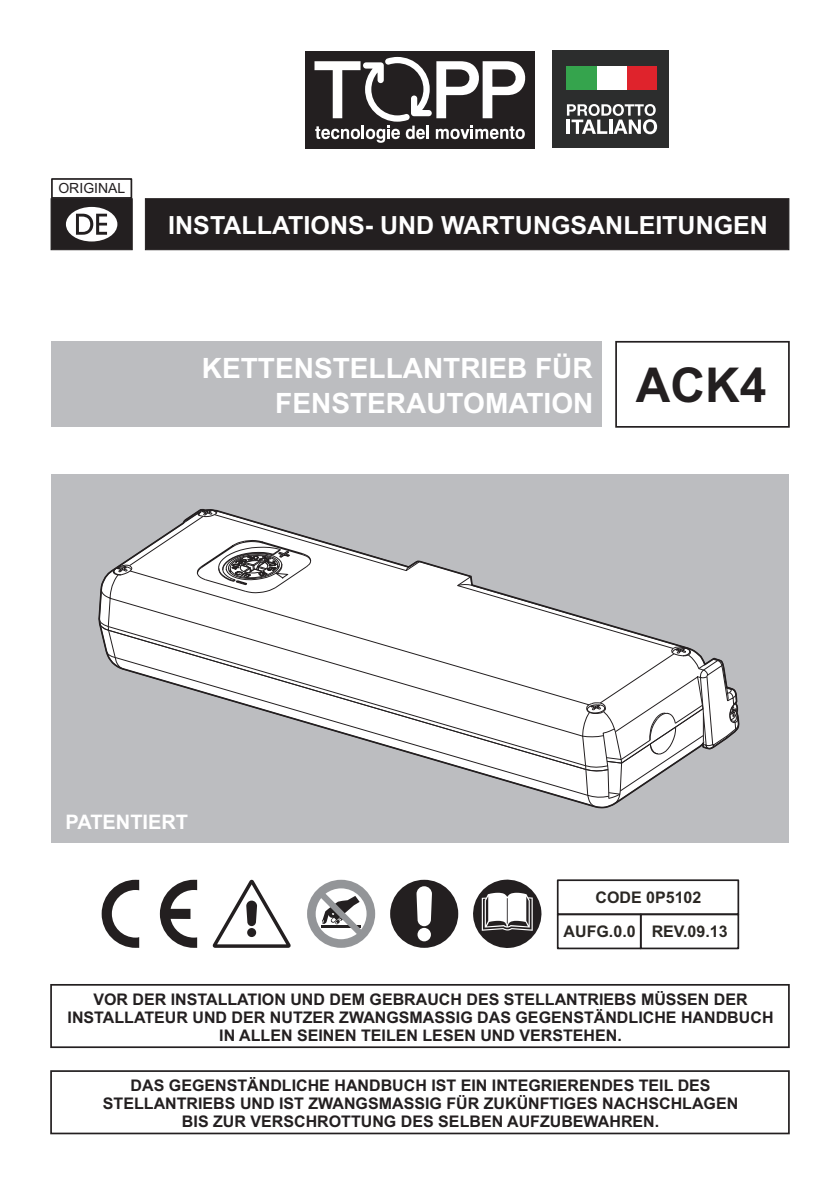
<style>
.page{position:relative;width:840px;height:1191px;background:#fff}
.page>*{position:absolute;margin:0;border:0;box-sizing:border-box;transform-origin:0 0}
.t1{font:700 48px "Arial";color:#231f20}
.t2{font:700 28px/34.8px "Arial";color:#fff;text-align:right}
.t3{font:700 25px "Arial";color:#fff}
.t4{font:700 20px "Arial";color:#fff}
.t5{font:700 16px/17.8px "Arial";color:#231f20;text-align:center}
.t6{font:700 16px/34px "Arial";color:#2a2723;text-align:center}
.t7{font:14px "Arial";color:#231f20}
</style>
<div class="page">
<div style="left:50px;top:984px;width:739px;height:64px;border:2px solid #231f20"></div>
<div style="left:50px;top:1070px;width:739px;height:64px;border:2px solid #231f20"></div>
<div style="left:51px;top:474px;width:737px;height:369px;background:#bcbdc0"></div>
<svg style="left:98px;top:509px;width:641px;height:299px"></svg>
<div style="left:145px;top:198px;width:643px;height:52px;background:#231f20"></div>
<div style="left:615px;top:341px;width:174px;height:87px;border:2px solid #231f20"></div>
<div style="left:51px;top:342px;width:550px;height:85px;background:#bcbdc0"></div>
<div style="left:305px;top:51px;width:229px;height:97px;background:#231f20"></div>
<svg style="left:314px;top:57px;width:212px;height:86px"></svg>
<svg style="left:51px;top:198px;width:82px;height:52px"></svg>
<svg style="left:160px;top:879px;width:37px;height:68px"></svg>
<svg style="left:102px;top:879px;width:37px;height:68px"></svg>
<svg style="left:212px;top:879px;width:79px;height:68px"></svg>
<svg style="left:307px;top:879px;width:68px;height:68px"></svg>
<svg style="left:473px;top:879px;width:69px;height:69px"></svg>
<div style="left:390px;top:879px;width:68px;height:68px;background:#231f20;border-radius:50%"></div>
<div style="left:417px;top:928px;width:13px;height:13px;background:#fff;border-radius:50%"></div>
<svg style="left:416px;top:886px;width:15px;height:40px"></svg>
<div style="left:556px;top:879px;width:182px;height:36px;border:2px solid #231f20"></div>
<svg style="left:638px;top:912px;width:101px;height:38px"></svg>
<div style="left:556px;top:913px;width:85px;height:36px;border:2px solid #231f20"></div>
<div style="left:552px;top:51px;width:116px;height:97px;background:#2c2d2d"></div>
<svg style="left:566px;top:104px;width:90px;height:30px"></svg>
<div style="left:626px;top:66px;width:30px;height:24px;background:#df232c"></div>
<div style="left:595px;top:66px;width:31px;height:24px;background:#fff"></div>
<div style="left:565px;top:66px;width:31px;height:24px;background:#35a44d"></div>
<div style="left:51px;top:178px;width:81px;height:21px;border:2px solid #231f20"></div>
<p class="t7" style="left:58px;top:183px;width:68px">ORIGINAL</p>
<h3 class="t3" style="left:168px;top:216px;width:601px">INSTALLATIONS- UND WARTUNGSANLEITUNGEN</h3>
<h2 class="t2" style="left:202px;top:353px;width:393px">KETTENSTELLANTRIEB FÜR<br>FENSTERAUTOMATION</h2>
<h1 class="t1" style="left:635px;top:366px;width:132px">ACK4</h1>
<p class="t4" style="left:65px;top:814px;width:124px">PATENTIERT</p>
<p class="t6" style="left:563px;top:882px;width:165px">CODE 0P5102<br>AUFG.0.0 REV.09.13</p>
<p class="t5" style="left:68px;top:992px;width:707px">VOR DER INSTALLATION UND DEM GEBRAUCH DES STELLANTRIEBS MÜSSEN DER<br>INSTALLATEUR UND DER NUTZER ZWANGSMASSIG DAS GEGENSTÄNDLICHE HANDBUCH<br>IN ALLEN SEINEN TEILEN LESEN UND VERSTEHEN.</p>
<p class="t5" style="left:103px;top:1078px;width:636px">DAS GEGENSTÄNDLICHE HANDBUCH IST EIN INTEGRIERENDES TEIL DES<br>STELLANTRIEBS UND IST ZWANGSMASSIG FÜR ZUKÜNFTIGES NACHSCHLAGEN<br>BIS ZUR VERSCHROTTUNG DES SELBEN AUFZUBEWAHREN.</p>
</div>
